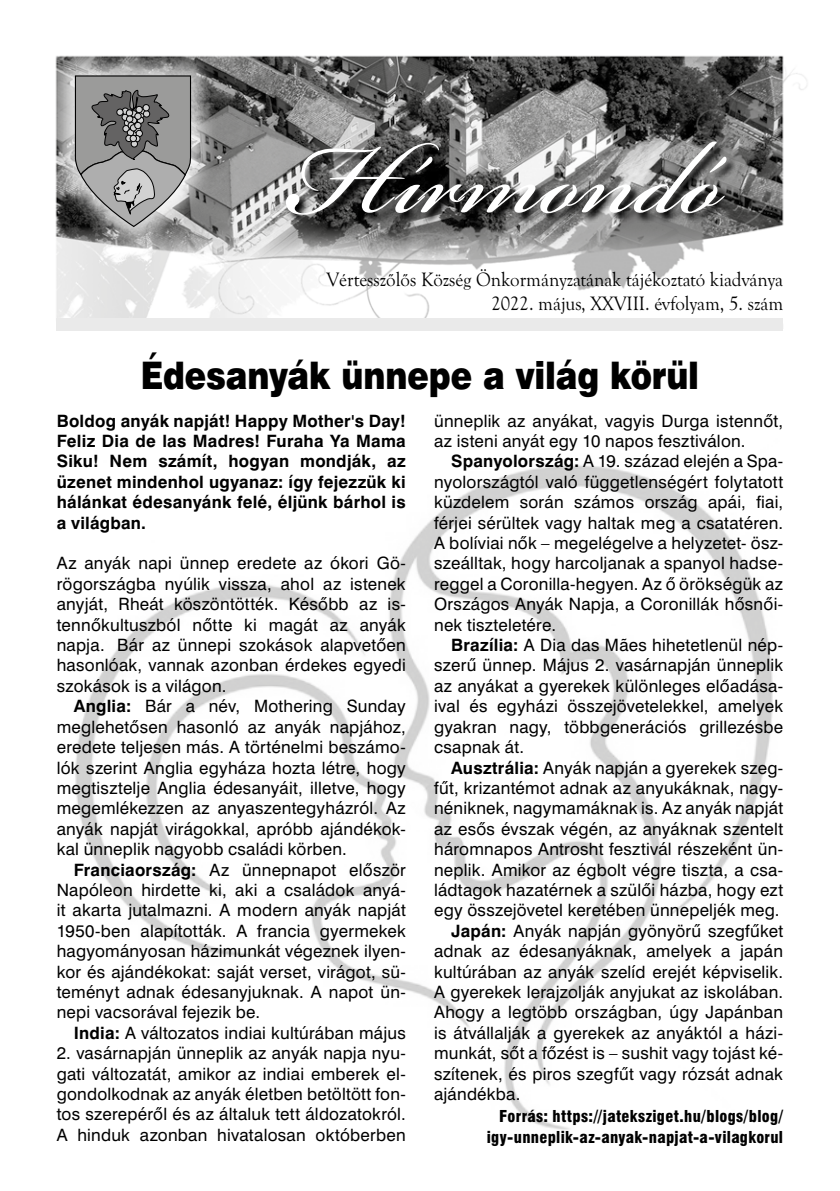
<style>
.page{position:relative;width:840px;height:1191px;background:#fff}
.page>*{position:absolute;margin:0;border:0;box-sizing:border-box;transform-origin:0 0}
.t1{font:160px "Bickham Script Pro";letter-spacing:-.005em;color:#fff}
.t2{font:38px "Swiss 721 Blk PFL";letter-spacing:-.01em;color:#000;scale:.85 1}
.t3{font:20px/24px "Goudy OSPFL";color:#000;text-align:right;scale:.94 1}
.t4{font:17px/20.4px "Swiss 721 PFL";letter-spacing:.015em;color:#000;text-align:justify}
.t5{font:700 17px/20.4px "Swiss 721 PFL";letter-spacing:.015em;color:#000;text-align:justify}
.t6{font:16px/21.6px "Swiss 721 Blk Cn PFL";letter-spacing:.02em;color:#000;text-align:right}
.s1{font-weight:700}
</style>
<div class="page">
<img style="left:75px;top:465px;width:698px;height:665px">
<img style="left:56px;top:55px;width:751px;height:274px">
<div style="left:48px;top:48px;width:170px;height:205px;background:#fff;opacity:.75"></div>
<svg style="left:75px;top:75px;width:116px;height:152px;background:#8d8d8d"></svg>
<svg style="left:285px;top:141px;width:452px;height:85px;background:#6a6a69"></svg>
<div style="left:57px;top:319px;width:725px;height:12px;background:#eaeaea"></div>
<h1 class="t1" style="left:289px;top:63px;width:434px">Hírmondó</h1>
<p class="t3" style="left:326px;top:267px;width:487px">Vértesszõlõs Község Önkormányzatának tájékoztató kiadványa<br>2022. május, XXVIII. évfolyam, 5. szám</p>
<h2 class="t2" style="left:141px;top:352px;width:658px">Édesanyák ünnepe a világ körül</h2>
<p class="t5" style="left:57px;top:410px;width:350px">Boldog anyák napját! Happy Mother's Day!<br>Feliz Dia de las Madres! Furaha Ya Mama Siku! Nem számít, hogyan mondják, az üzenet mindenhol ugyanaz: így fejezzük ki hálánkat édesanyánk felé, éljünk bárhol is a világban.</p>
<p class="t4" style="left:57px;top:553px;width:350px">Az anyák napi ünnep eredete az ókori Gö&shy;rögországba nyúlik vissza, ahol az istenek anyját, Rheát köszöntötték. Később az is&shy;tennőkultuszból nőtte ki magát az anyák napja. Bár az ünnepi szokások alapvetően hasonlóak, vannak azonban érdekes egyedi szokások is a világon.</p>
<p class="t4" style="left:57px;top:696px;width:350px;text-indent:17px"><span class="s1">Anglia:</span> Bár a név, Mothering Sunday meglehetősen hasonló az anyák napjához, eredete teljesen más. A történelmi beszámo&shy;lók szerint Anglia egyháza hozta létre, hogy megtisztelje Anglia édesanyáit, illetve, hogy megemlékezzen az anyaszentegyházról. Az anyák napját virágokkal, apróbb ajándékok&shy;kal ünneplik nagyobb családi körben.</p>
<p class="t4" style="left:57px;top:859px;width:350px;text-indent:17px"><span class="s1">Franciaország:</span> Az ünnepnapot először Napóleon hirdette ki, aki a családok anyá&shy;it akarta jutalmazni. A modern anyák napját 1950-ben alapították. A francia gyermekek hagyományosan házimunkát végeznek ilyen&shy;kor és ajándékokat: saját verset, virágot, sü&shy;teményt adnak édesanyjuknak. A napot ün&shy;nepi vacsorával fejezik be.</p>
<p class="t4" style="left:74px;top:1022px;width:333px"><span class="s1">India:</span> A változatos indiai kultúrában május</p>
<p class="t4" style="left:57px;top:1042px;width:350px">2. vasárnapján ünneplik az anyák napja nyu&shy;gati változatát, amikor az indiai emberek el&shy;gondolkodnak az anyák életben betöltött fon&shy;tos szerepéről és az általuk tett áldozatokról.<br>A hinduk azonban hivatalosan októberben</p>
<p class="t4" style="left:434px;top:410px;width:350px">ünneplik az anyákat, vagyis Durga istennőt, az isteni anyát egy 10 napos fesztiválon.</p>
<p class="t4" style="left:434px;top:451px;width:350px;text-indent:17px"><span class="s1">Spanyolország:</span> A 19. század elején a Spa&shy;nyolországtól való függetlenségért folytatott küzdelem során számos ország apái, fiai, férjei sérültek vagy haltak meg a csatatéren.<br>A bolíviai nők – megelégelve a helyzetet- ös - szeálltak, hogy harcoljanak a spanyol hadse&shy;reggel a Coronilla-hegyen. Az ő örökségük az Országos Anyák Napja, a Coronillák hősnői&shy;nek tiszteletére.</p>
<p class="t4" style="left:434px;top:634px;width:350px;text-indent:17px"><span class="s1">Brazília:</span> A Dia das Mães hihetetlenül nép&shy;szerű ünnep. Május 2. vasárnapján ünneplik az anyákat a gyerekek különleges előadása&shy;ival és egyházi összejövetelekkel, amelyek gyakran nagy, többgenerációs grillezésbe csapnak át.</p>
<p class="t4" style="left:451px;top:757px;width:333px"><span class="s1">Ausztrália:</span> Anyák napján a gyerekek szeg-</p>
<p class="t4" style="left:434px;top:777px;width:350px">fűt, krizantémot adnak az anyukáknak, nagy-</p>
<p class="t4" style="left:434px;top:798px;width:350px">néniknek, nagymamáknak is. Az anyák napját</p>
<p class="t4" style="left:434px;top:818px;width:350px">az esős évszak végén, az anyáknak szentelt</p>
<p class="t4" style="left:434px;top:838px;width:350px">háromnapos Antrosht fesztivál részeként ün-</p>
<p class="t4" style="left:434px;top:859px;width:350px">neplik. Amikor az égbolt végre tiszta, a csa-</p>
<p class="t4" style="left:434px;top:879px;width:350px">ládtagok hazatérnek a szülői házba, hogy ezt</p>
<p class="t4" style="left:434px;top:900px;width:347px">egy összejövetel keretében ünnepeljék meg.</p>
<p class="t4" style="left:451px;top:920px;width:333px"><span class="s1">Japán:</span> Anyák napján gyönyörű szegfűket</p>
<p class="t4" style="left:434px;top:940px;width:350px">adnak az édesanyáknak, amelyek a japán</p>
<p class="t4" style="left:434px;top:961px;width:350px">kultúrában az anyák szelíd erejét képviselik.</p>
<p class="t4" style="left:434px;top:981px;width:350px">A gyerekek lerajzolják anyjukat az iskolában.</p>
<p class="t4" style="left:434px;top:1002px;width:350px">Ahogy a legtöbb országban, úgy Japánban</p>
<p class="t4" style="left:434px;top:1022px;width:350px">is átvállalják a gyerekek az anyáktól a házi-</p>
<p class="t4" style="left:434px;top:1042px;width:350px">munkát, sőt a főzést is – sushit vagy tojást ké-</p>
<p class="t4" style="left:434px;top:1063px;width:350px">szítenek, és piros szegfűt vagy rózsát adnak</p>
<p class="t4" style="left:434px;top:1083px;width:88px">ajándékba.</p>
<p class="t6" style="left:486px;top:1105px;width:298px">Forrás: https://jateksziget.hu/blogs/blog/ igy-unneplik-az-anyak-napjat-a-vilagkorul</p>
</div>
